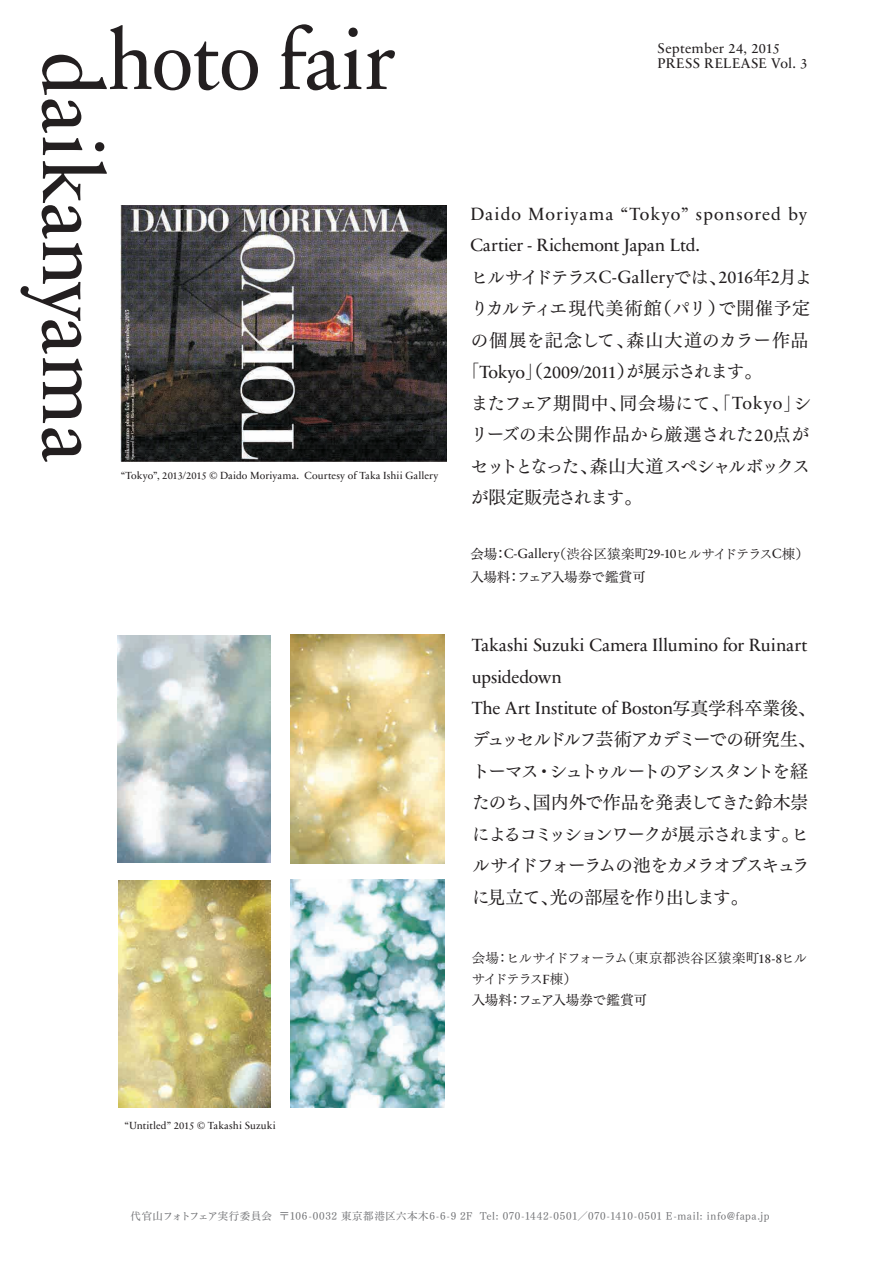
<style>
.page{position:relative;width:893px;height:1263px;background:#fff}
.page>*{position:absolute;margin:0;border:0;box-sizing:border-box;transform-origin:0 0}
.t1{font:18px/31.5px "Tsuku Min Pro M";letter-spacing:-.1em;color:#231f20}
.t2{font:18px/31.7px "Sabon Next LT Pro";letter-spacing:-.005em;color:#231f20}
.t3{font:18px/31.3px "Tsuku Min Pro M";letter-spacing:-.03em;color:#231f20}
.t4{font:18px/31.3px "Tsuku Min Pro M";letter-spacing:-.005em;color:#231f20}
.t5{font:18px/31.5px "Sabon Next LT Pro";letter-spacing:.045em;color:#231f20}
.t6{font:14.25px/15.8px "Sabon Next LT Pro";letter-spacing:.02em;color:#231f20}
.t7{font:13.5px/21px "Tsuku Min Pro R";letter-spacing:-.07em;color:#231f20}
.t8{font:13.5px "Tsuku Min Pro R";letter-spacing:-.045em;color:#231f20}
.t9{font:13.5px "Tsuku Min Pro M";letter-spacing:-.03em;color:#231f20}
.t10{font:10.5px "Tsuku Min Pro M";letter-spacing:.045em;color:#6f7073}
.t11{font:10.5px "Sabon Next LT Pro";letter-spacing:.01em;color:#231f20}
.s1{font-family:"Sabon Next LT Pro"}
.s2{font-family:"Tsuku Min Pro M"}
</style>
<div class="page">
<svg style="left:280px;top:24px;width:81px;height:66px"></svg>
<svg style="left:367px;top:50px;width:28px;height:39px"></svg>
<svg style="left:41px;top:25px;width:217px;height:130px"></svg>
<svg style="left:21px;top:161px;width:86px;height:301px"></svg>
<img style="left:121px;top:205px;width:325px;height:256px">
<img style="left:118px;top:635px;width:153px;height:228px">
<img style="left:290px;top:635px;width:154px;height:228px">
<img style="left:290px;top:879px;width:154px;height:229px">
<img style="left:118px;top:880px;width:153px;height:228px">
<p class="t6" style="left:658px;top:39px;width:151px">September 24, 2015<br>PRESS RELEASE Vol. 3</p>
<p class="t11" style="left:121px;top:467px;width:319px">“Tokyo”, 2013/2015 © Daido Moriyama. Courtesy of Taka Ishii Gallery</p>
<p class="t5" style="left:470px;top:197px;width:338px">Daido Moriyama “Tokyo” sponsored by<br>Cartier - Richemont Japan Ltd.</p>
<p class="t4" style="left:470px;top:259px;width:344px">ヒルサイドテラス<span class="s1">C-Gallery</span>では、<span class="s1">2016</span>年<span class="s1">2</span>月よりカルティエ現代美術館（パリ）で開催予定の個展を記念して、森山大道のカラー作品</p>
<p class="t2" style="left:461px;top:355px;width:302px"><span class="s2">「</span>Tokyo<span class="s2">」（</span>2009/2011<span class="s2">）が展示されます。</span></p>
<p class="t3" style="left:470px;top:385px;width:343px">またフェア期間中、同会場にて、「<span class="s1">Tokyo</span>」シリーズの未公開作品から厳選された<span class="s1">20</span>点がセットとなった、森山大道スペシャルボックスが限定販売されます。</p>
<p class="t8" style="left:470px;top:542px;width:340px"><span class="s2">会場：</span><span class="s1">C-Gallery</span>（渋谷区猿楽町<span class="s1">29-10</span>ヒルサイドテラス<span class="s1">C</span>棟）</p>
<p class="t9" style="left:470px;top:565px;width:177px">入場料：フェア入場券で鑑賞可</p>
<p class="t2" style="left:472px;top:628px;width:346px">Takashi Suzuki Camera Illumino for Ruinart upsidedown<br>The Art Institute of Boston<span class="s2">写真学科卒業後、</span></p>
<p class="t1" style="left:472px;top:722px;width:346px">デュッセルドルフ芸術アカデミーでの研究生、トーマス・シュトゥルートのアシスタントを経たのち、国内外で作品を発表してきた鈴木崇によるコミッションワークが展示されます。ヒルサイドフォーラムの池をカメラオブスキュラに見立て、光の部屋を作り出します。</p>
<p class="t7" style="left:472px;top:946px;width:337px">会場：ヒルサイドフォーラム（東京都渋谷区猿楽町<span class="s1">18-8</span>ヒルサイドテラス<span class="s1">F</span>棟）</p>
<p class="t9" style="left:472px;top:988px;width:177px">入場料：フェア入場券で鑑賞可</p>
<p class="t11" style="left:125px;top:1117px;width:153px">“Untitled” 2015 © Takashi Suzuki</p>
<p class="t10" style="left:131px;top:1206px;width:640px">代官山フォトフェア実行委員会 〒106-0032 東京都港区六本木6-6-9 2F Tel: 070-1442-0501／070-1410-0501 E-mail: info@fapa.jp</p>
</div>
